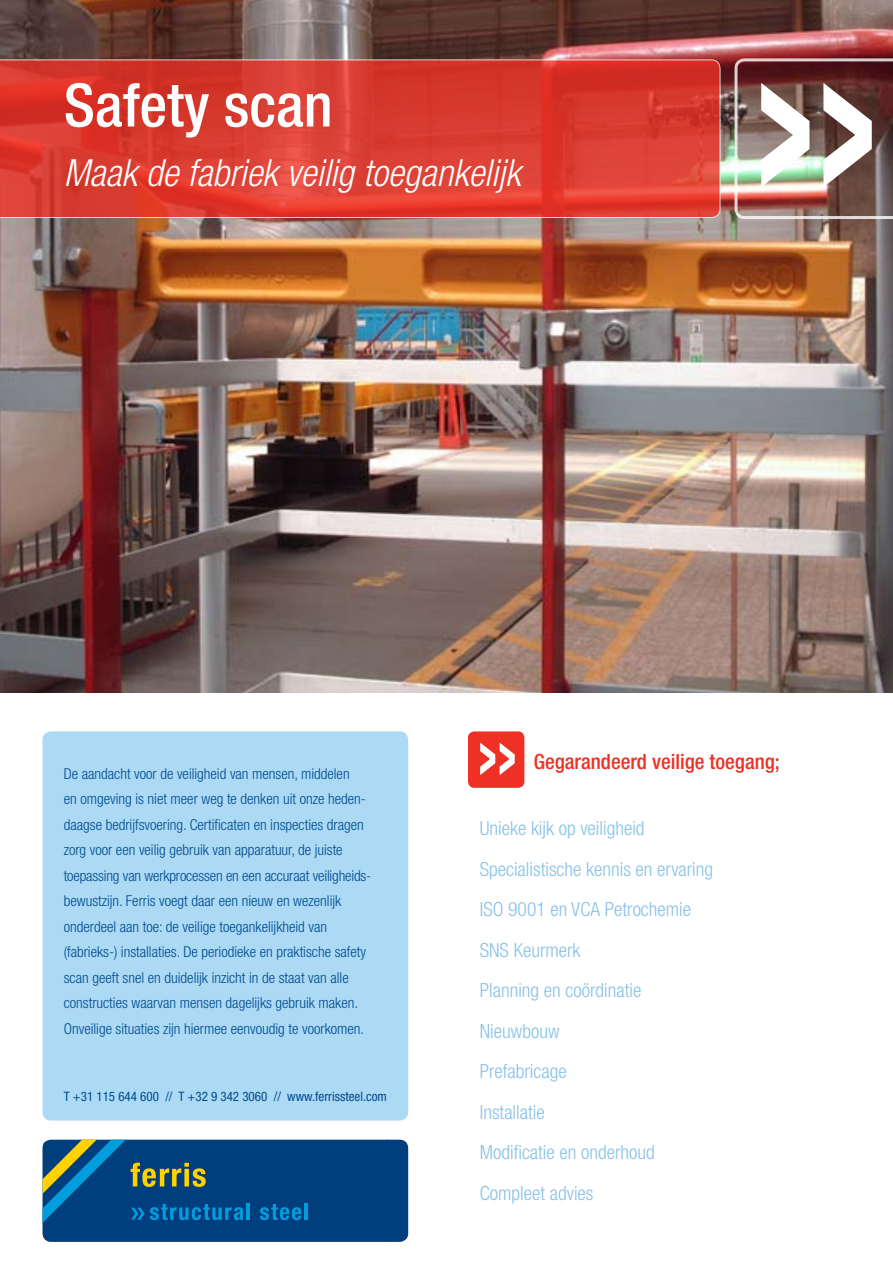
<style>
.page{position:relative;width:893px;height:1263px;background:#fff}
.page>*{position:absolute;margin:0;border:0;box-sizing:border-box;transform-origin:0 0}
.t1{font:500 condensed 60px "Helvetica Neue LT Std";color:#fff}
.t2{font:italic 300 condensed 37.5px "Helvetica Neue LT Std";color:#fff}
.t3{font:500 condensed 21px "Helvetica Neue LT Std";color:#ee3124}
.t4{font:300 condensed 19.5px/40.5px "Helvetica Neue LT Std";color:#87c1e9}
.t5{font:300 condensed 15px/25.5px "Helvetica Neue LT Std";color:#004a8f}
.t6{font:condensed 13.05px "Helvetica Neue LT Std";color:#004a8f}
</style>
<div class="page">
<img style="left:0;top:0;width:893px;height:692px">
<div style="left:468px;top:731px;width:56px;height:57px;background:#ee3124;border-radius:6px"></div>
<svg style="left:480px;top:743px;width:35px;height:32px"></svg>
<div style="left:43px;top:731px;width:365px;height:389px;background:#acdaf5;border-radius:9px"></div>
<svg style="left:0;top:60px;width:720px;height:158px;background:#da3c30"></svg>
<img style="left:734px;top:58px;width:159px;height:161px">
<svg style="left:43px;top:1140px;width:365px;height:102px;background:#0a497e"></svg>
<h1 class="t1" style="left:64px;top:69px;width:270px">Safety scan</h1>
<h2 class="t2" style="left:64px;top:152px;width:458px">Maak de fabriek veilig toegankelijk</h2>
<p class="t5" style="left:64px;top:760px;width:309px">De aandacht voor de veiligheid van mensen, middelen<br>en omgeving is niet meer weg te denken uit onze heden&shy;daagse bedrijfsvoering. Certificaten en inspecties dragen zorg voor een veilig gebruik van apparatuur, de juiste toepassing van werkprocessen en een accuraat veiligheids&shy;bewustzijn. Ferris voegt daar een nieuw en wezenlijk onderdeel aan toe: de veilige toegankelijkheid van (fabrieks-) installaties. De periodieke en praktische safety scan geeft snel en duidelijk inzicht in de staat van alle constructies waarvan mensen dagelijks gebruik maken.<br>Onveilige situaties zijn hiermee eenvoudig te voorkomen.</p>
<p class="t6" style="left:64px;top:1089px;width:325px">T +31 115 644 600 // T +32 9 342 3060 // www.ferrissteel.com</p>
<h3 class="t3" style="left:534px;top:749px;width:248px">Gegarandeerd veilige toegang;</h3>
<h3 class="t4" style="left:480px;top:808px;width:235px">Unieke kijk op veiligheid<br>Specialistische kennis en ervaring<br>ISO 9001 en VCA Petrochemie<br>SNS Keurmerk<br>Planning en coördinatie<br>Nieuwbouw<br>Prefabricage<br>Installatie<br>Modificatie en onderhoud<br>Compleet advies</h3>
</div>
